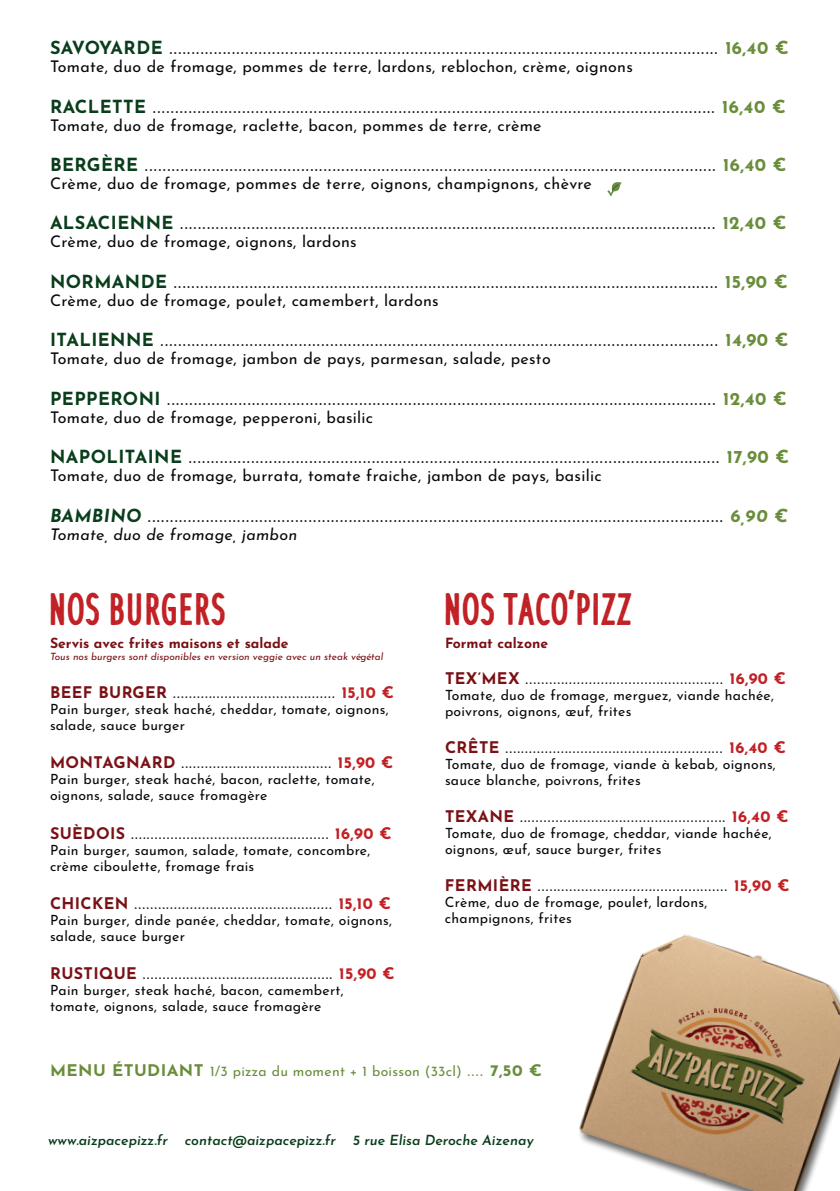
<style>
.page{position:relative;width:840px;height:1191px;background:#fff}
.page>*{position:absolute;margin:0;border:0;box-sizing:border-box;transform-origin:0 0}
.t1{font:48px "Polis";color:#c12025}
.t2{font:18px "Josefin Sans";color:#07080b}
.t3{font:16px "Josefin Sans";letter-spacing:.02em;color:#07080b}
.t4{font:italic 16px "Josefin Sans";letter-spacing:.02em;color:#07080b}
.t5{font:14px/16px "Josefin Sans";letter-spacing:.02em;color:#07080b}
.t6{font:italic 600 14px "Josefin Sans";color:#093d1b}
.t7{font:14px "Josefin Sans";letter-spacing:.02em;color:#6a8d3b}
.t8{font:700 14px "Josefin Sans";color:#7a1116}
.t9{font:italic 10px "Josefin Sans";letter-spacing:.005em;color:#7a1116}
.s1{font-weight:700;color:#093d1b}
.s2{font-weight:700;color:#6a8d3b}
.s3{font-weight:700;font-style:italic;color:#093d1b}
.s4{font-weight:700;font-style:italic;color:#6a8d3b}
.s5{font-weight:700;color:#7a1116}
.s6{font-weight:700;color:#c12025}
.s7{font-weight:700;font-size:16px}
.s8{font-size:16px}
</style>
<div class="page">
<svg style="left:607px;top:182px;width:14px;height:14px"></svg>
<img style="left:579px;top:934px;width:260px;height:257px">
<p class="t2" style="left:50px;top:34px;width:740px"><span class="s1">SAVOYARDE</span> ........................................................................................................................... <span class="s2">16,40 €</span></p>
<p class="t3" style="left:50px;top:55px;width:584px">Tomate, duo de fromage, pommes de terre, lardons, reblochon, crème, oignons</p>
<p class="t2" style="left:50px;top:93px;width:736px"><span class="s1">RACLETTE</span> .............................................................................................................................. <span class="s2">16,40 €</span></p>
<p class="t3" style="left:50px;top:113px;width:492px">Tomate, duo de fromage, raclette, bacon, pommes de terre, crème</p>
<p class="t2" style="left:50px;top:151px;width:737px"><span class="s1">BERGÈRE</span> ................................................................................................................................ <span class="s2">16,40 €</span></p>
<p class="t3" style="left:50px;top:171px;width:543px">Crème, duo de fromage, pommes de terre, oignons, champignons, chèvre</p>
<p class="t2" style="left:50px;top:210px;width:737px"><span class="s1">ALSACIENNE</span> ........................................................................................................................ <span class="s2">12,40 €</span></p>
<p class="t3" style="left:50px;top:230px;width:308px">Crème, duo de fromage, oignons, lardons</p>
<p class="t2" style="left:50px;top:268px;width:738px"><span class="s1">NORMANDE</span> .......................................................................................................................... <span class="s2">15,90 €</span></p>
<p class="t3" style="left:50px;top:288px;width:390px">Crème, duo de fromage, poulet, camembert, lardons</p>
<p class="t2" style="left:50px;top:327px;width:739px"><span class="s1">ITALIENNE</span> ............................................................................................................................. <span class="s2">14,90 €</span></p>
<p class="t3" style="left:50px;top:347px;width:502px">Tomate, duo de fromage, jambon de pays, parmesan, salade, pesto</p>
<p class="t2" style="left:50px;top:385px;width:738px"><span class="s1">PEPPERONI</span> ........................................................................................................................... <span class="s2">12,40 €</span></p>
<p class="t3" style="left:50px;top:405px;width:324px">Tomate, duo de fromage, pepperoni, basilic</p>
<p class="t2" style="left:50px;top:443px;width:740px"><span class="s1">NAPOLITAINE</span> ....................................................................................................................... <span class="s2">17,90 €</span></p>
<p class="t3" style="left:50px;top:463px;width:553px">Tomate, duo de fromage, burrata, tomate fraiche, jambon de pays, basilic</p>
<p class="t2" style="left:50px;top:502px;width:739px"><span class="s3">BAMBINO</span> ................................................................................................................................. <span class="s4">6,90 €</span></p>
<p class="t4" style="left:50px;top:520px;width:249px">Tomate, duo de fromage, jambon</p>
<h1 class="t1" style="left:48px;top:584px;width:179px">NOS BURGERS</h1>
<h1 class="t1" style="left:443px;top:584px;width:190px">NOS TACO’PIZZ</h1>
<p class="t8" style="left:50px;top:633px;width:240px">Servis avec frites maisons et salade</p>
<p class="t9" style="left:50px;top:648px;width:334px">Tous nos burgers sont disponibles en version veggie avec un steak végétal</p>
<p class="t3" style="left:50px;top:680px;width:345px"><span class="s5">BEEF BURGER</span> ......................................... <span class="s6">15,10 €</span></p>
<p class="t5" style="left:50px;top:699px;width:340px">Pain burger, steak haché, cheddar, tomate, oignons, salade, sauce burger</p>
<p class="t3" style="left:50px;top:750px;width:345px"><span class="s5">MONTAGNARD</span> ...................................... <span class="s6">15,90 €</span></p>
<p class="t5" style="left:50px;top:770px;width:326px">Pain burger, steak haché, bacon, raclette, tomate, oignons, salade, sauce fromagère</p>
<p class="t3" style="left:50px;top:821px;width:343px"><span class="s5">SUÈDOIS</span> .................................................. <span class="s6">16,90 €</span></p>
<p class="t5" style="left:50px;top:840px;width:321px">Pain burger, saumon, salade, tomate, concombre, crème ciboulette, fromage frais</p>
<p class="t3" style="left:50px;top:891px;width:342px"><span class="s5">CHICKEN</span> .................................................. <span class="s6">15,10 €</span></p>
<p class="t5" style="left:50px;top:910px;width:343px">Pain burger, dinde panée, cheddar, tomate, oignons, salade, sauce burger</p>
<p class="t3" style="left:50px;top:961px;width:346px"><span class="s5">RUSTIQUE</span> ................................................ <span class="s6">15,90 €</span></p>
<p class="t5" style="left:50px;top:981px;width:295px">Pain burger, steak haché, bacon, camembert, tomate, oignons, salade, sauce fromagère</p>
<p class="t8" style="left:445px;top:632px;width:104px">Format calzone</p>
<p class="t3" style="left:445px;top:666px;width:342px"><span class="s5">TEX’MEX</span> .................................................. <span class="s6">16,90 €</span></p>
<p class="t5" style="left:445px;top:686px;width:330px">Tomate, duo de fromage, merguez, viande hachée, poivrons, oignons, œuf, frites</p>
<p class="t3" style="left:445px;top:735px;width:342px"><span class="s5">CRÊTE</span> ....................................................... <span class="s6">16,40 €</span></p>
<p class="t5" style="left:445px;top:755px;width:332px">Tomate, duo de fromage, viande à kebab, oignons, sauce blanche, poivrons, frites</p>
<p class="t3" style="left:445px;top:804px;width:345px"><span class="s5">TEXANE</span> .................................................... <span class="s6">16,40 €</span></p>
<p class="t5" style="left:445px;top:823px;width:328px">Tomate, duo de fromage, cheddar, viande hachée, oignons, œuf, sauce burger, frites</p>
<p class="t3" style="left:444px;top:873px;width:346px"><span class="s5">FERMIÈRE</span> ................................................ <span class="s6">15,90 €</span></p>
<p class="t5" style="left:444px;top:892px;width:263px">Crème, duo de fromage, poulet, lardons, champignons, frites</p>
<p class="t7" style="left:50px;top:1060px;width:493px"><span class="s7">MENU ÉTUDIANT</span> 1/3 pizza du moment + 1 boisson (33cl) <span class="s8">....</span> <span class="s7">7,50 €</span></p>
<p class="t6" style="left:48px;top:1128px;width:487px">www.aizpacepizz.fr contact@aizpacepizz.fr 5 rue Elisa Deroche Aizenay</p>
</div>
